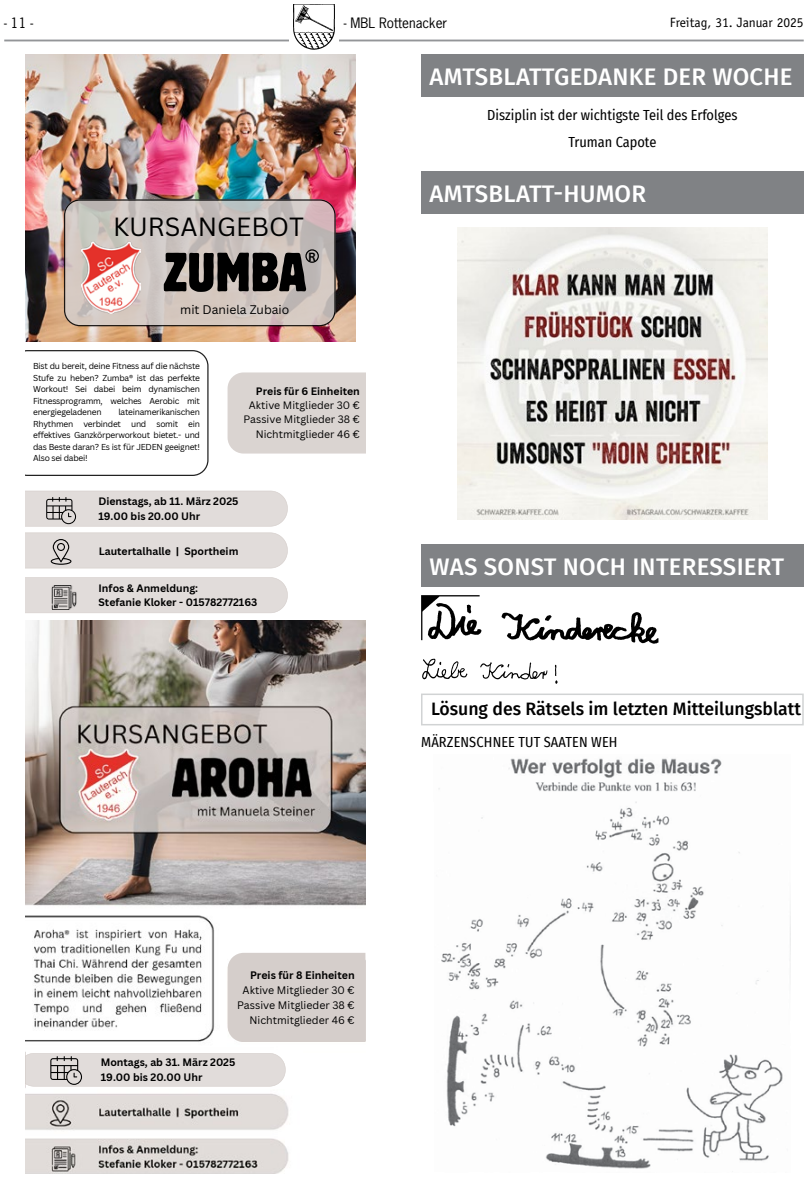
<style>
.page{position:relative;width:808px;height:1178px;background:#fff}
.page>*{position:absolute;margin:0;border:0;box-sizing:border-box;transform-origin:0 0}
.t1{font:condensed 54.45px "Block W1 G";color:#000}
.t2{font:25.5px "Canva Sans";color:#000}
.t3{font:500 24px "Fira Sans";letter-spacing:.01em;color:#fff}
.t4{font:500 18px "Fira Sans";color:#000}
.Grundtext{font:14.25px "Fira Sans Condensed";color:#000}
.t5{font:13.5px "Officina Sans";color:#000}
.t6{font:13.5px "News Gothic";color:#000}
.t7{font:12.15px "Canva Sans";color:#000}
.t8{font:700 11.55px "Canva Sans";color:#000}
.t9{font:10.65px/14.9px "Canva Sans";color:#000;text-align:right}
.t10{font:700 10.5px/14.4px "Canva Sans";color:#000}
.t11{font:10.5px/14.4px "Canva Sans";color:#000;text-align:right}
.t12{font:8.4px/11.6px "Canva Sans";letter-spacing:-.03em;color:#000;text-align:justify}
.s1{font-weight:700}
</style>
<div class="page">
<hr style="left:4px;top:40px;width:800px;height:1px;background:#939598">
<img style="left:289px;top:4px;width:50px;height:46px">
<img style="left:26px;top:54px;width:330px;height:288px">
<div style="left:26px;top:491px;width:262px;height:35px;background:#e1dcda"></div>
<div style="left:26px;top:532px;width:262px;height:36px;background:#e1dcda"></div>
<div style="left:26px;top:577px;width:262px;height:36px;background:#e1dcda"></div>
<svg style="left:26px;top:350px;width:183px;height:126px"></svg>
<img style="left:52px;top:585px;width:24px;height:25px">
<div style="left:228px;top:372px;width:137px;height:82px;background:#d5cecb"></div>
<svg style="left:64px;top:199px;width:272px;height:127px"></svg>
<img style="left:26px;top:621px;width:339px;height:553px">
<svg style="left:26px;top:1050px;width:276px;height:39px"></svg>
<div style="left:228px;top:953px;width:137px;height:89px;background:#d5cecb"></div>
<div style="left:26px;top:1053px;width:259px;height:33px;background:#e1dcda"></div>
<div style="left:421px;top:54px;width:383px;height:43px;background:#808285"></div>
<div style="left:421px;top:171px;width:383px;height:43px;background:#808285"></div>
<img style="left:457px;top:227px;width:311px;height:293px">
<div style="left:421px;top:544px;width:383px;height:43px;background:#808285"></div>
<img style="left:421px;top:595px;width:238px;height:49px">
<img style="left:422px;top:658px;width:136px;height:26px">
<div style="left:421px;top:693px;width:383px;height:32px;border:2px solid #d1d3d4"></div>
<img style="left:438px;top:758px;width:353px;height:411px">
<h3 class="t6" style="left:4px;top:15px;width:30px">- 11 -</h3>
<h3 class="t6" style="left:344px;top:15px;width:105px">- MBL Rottenacker</h3>
<h3 class="t5" style="left:670px;top:15px;width:135px">Freitag, 31. Januar 2025</h3>
<p class="t2" style="left:113px;top:211px;width:193px">KURSANGEBOT</p>
<p class="t1" style="left:163px;top:237px;width:144px">ZUMBA</p>
<p class="t8" style="left:308px;top:249px;width:9px">R</p>
<p class="t7" style="left:180px;top:303px;width:111px">mit Daniela Zubaio</p>
<p class="t12" style="left:33px;top:361px;width:168px">Bist du bereit, deine Fitness auf die nächste Stufe zu heben? Zumba® ist das perfekte Workout! Sei dabei beim dynamischen Fitnessprogramm, welches Aerobic mit energiegeladenen</p>
<p class="t12" style="left:33px;top:407px;width:168px;text-indent:85px">lateinamerikanischen Rhythmen verbindet und somit ein effektives Ganzkörperworkout bietet.- und das Beste daran? Es ist für JEDEN geeignet!<br>Also sei dabei!</p>
<p class="t11" style="left:243px;top:384px;width:118px"><span class="s1">Preis für 6 Einheiten<br></span>Aktive Mitglieder 30 €<br>Passive Mitglieder 38 €<br>Nichtmitglieder 46 €</p>
<p class="t10" style="left:98px;top:495px;width:142px">Dienstags, ab 11. März 2025<br>19.00 bis 20.00 Uhr</p>
<p class="t10" style="left:99px;top:544px;width:141px">Lautertalhalle | Sportheim</p>
<p class="t10" style="left:99px;top:581px;width:160px">Infos &amp; Anmeldung:<br>Stefanie Kloker - 015782772163</p>
<p class="t3" style="left:430px;top:58px;width:364px">AMTSBLATTGEDANKE DER WOCHE</p>
<p class="Grundtext" style="left:487px;top:104px;width:252px">Disziplin ist der wichtigste Teil des Erfolges</p>
<p class="Grundtext" style="left:568px;top:131px;width:90px">Truman Capote</p>
<p class="t3" style="left:430px;top:175px;width:218px">AMTSBLATT-HUMOR</p>
<p class="t3" style="left:430px;top:548px;width:356px">WAS SONST NOCH INTERESSIERT</p>
<p class="t4" style="left:431px;top:694px;width:372px">Lösung des Rätsels im letzten Mitteilungsblatt</p>
<p class="Grundtext" style="left:421px;top:731px;width:198px">MÄRZENSCHNEE TUT SAATEN WEH</p>
<p class="t9" style="left:237px;top:968px;width:119px"><span class="s1">Preis für 8 Einheiten<br></span>Aktive Mitglieder 30 €<br>Passive Mitglieder 38 €<br>Nichtmitglieder 46 €</p>
<p class="t10" style="left:101px;top:1055px;width:136px">Montags, ab 31. März 2025<br>19.00 bis 20.00 Uhr</p>
</div>
